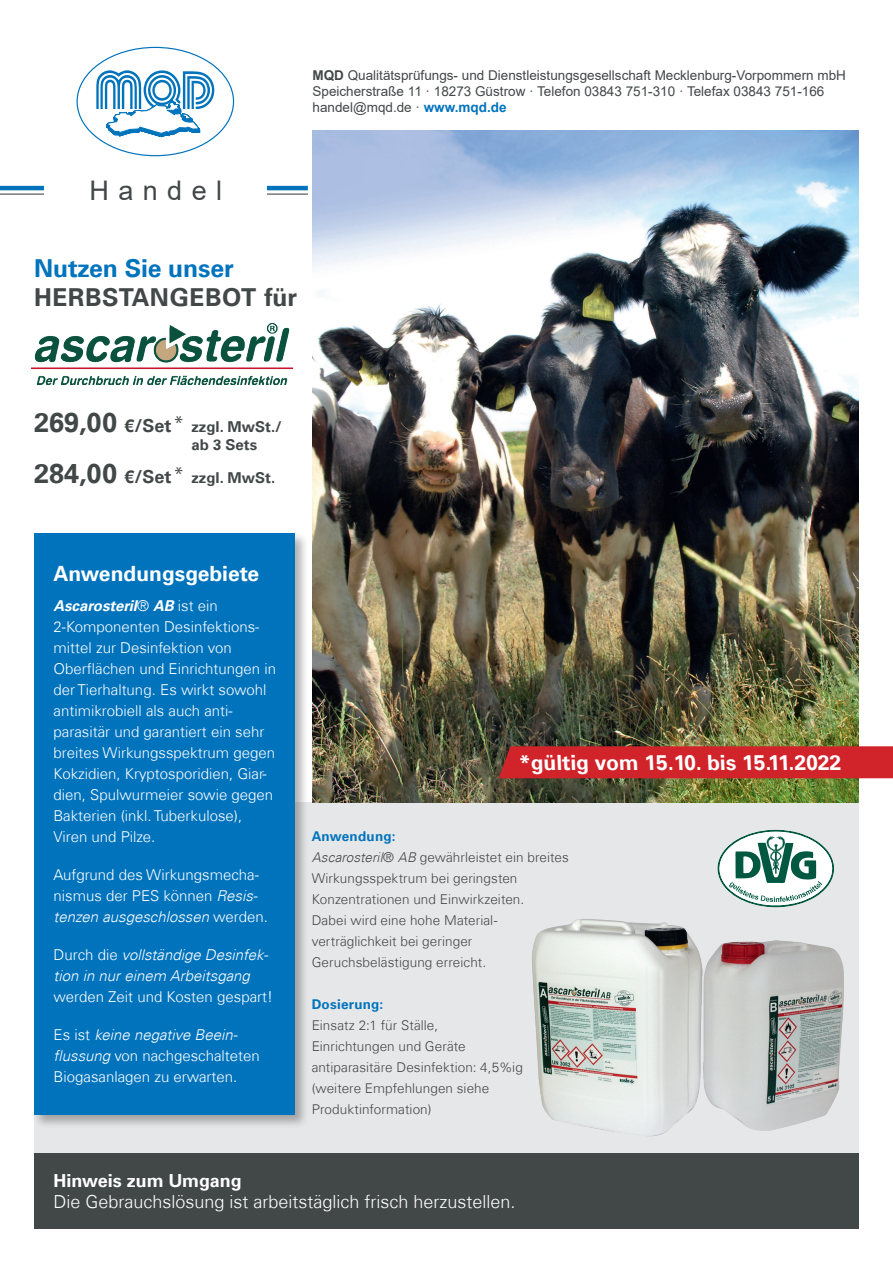
<style>
.page{position:relative;width:893px;height:1263px;background:#fff}
.page>*{position:absolute;margin:0;border:0;box-sizing:border-box;transform-origin:0 0}
.t1{font:27px "Arial";letter-spacing:.35em;color:#424748}
.t2{font:700 24.75px "Univers Com 65";letter-spacing:.025em;color:#424748}
.t3{font:700 24.75px "Univers Com 65";letter-spacing:-.005em;color:#0073bd}
.t4{font:700 21px "Univers Com 65";color:#fff}
.t5{font:300 18px "Univers Com 45";color:#fff}
.t6{font:700 18px "Univers Com 65";color:#fff}
.t7{font:300 15px/21px "Univers Com 45";color:#fff}
.t8{font:italic 300 15px/21px "Univers Com 45";color:#fff}
.t9{font:700 15px/18px "Univers Com 65";color:#424748}
.t10{font:italic 700 15px "Univers Com 65";color:#fff}
.t11{font:300 13.5px/21px "Univers Com 45";letter-spacing:.005em;color:#424748}
.t12{font:13.5px/16.2px "Arial";color:#424748}
.t13{font:700 13.5px "Univers Com 65";letter-spacing:.015em;color:#0073bd}
.s1{font-weight:700}
.s2{font-weight:700;color:#0073bd}
.s3{font-size:27px}
.s4{font-size:18px}
.s5{font-family:"Univers Com 45";font-weight:300;font-style:normal}
.s6{font-style:italic}
.s7{font-style:normal}
</style>
<div class="page">
<div style="left:34px;top:803px;width:825px;height:426px;background:#e6e7e9"></div>
<div style="left:32px;top:531px;width:277px;height:598px;background:#231f20;opacity:.35"></div>
<div style="left:34px;top:534px;width:261px;height:581px;background:#0073bd"></div>
<hr style="left:0;top:186px;width:308px;height:4px;background:#0073bd">
<hr style="left:0;top:193px;width:308px;height:2px;background:#76787b">
<div style="left:45px;top:171px;width:222px;height:38px;background:#fff"></div>
<svg style="left:96px;top:70px;width:118px;height:67px"></svg>
<img style="left:313px;top:131px;width:546px;height:672px">
<div style="left:499px;top:746px;width:394px;height:32px;background:#d1232a"></div>
<div style="left:34px;top:1153px;width:825px;height:76px;background:#424748"></div>
<img style="left:532px;top:907px;width:312px;height:230px">
<img style="left:32px;top:323px;width:261px;height:61px">
<svg style="left:718px;top:830px;width:116px;height:77px"></svg>
<p class="t12" style="left:313px;top:67px;width:535px"><span class="s1">MQD</span> Qualitätsprüfungs- und Dienstleistungsgesellschaft Mecklenburg-Vorpommern mbH<br>Speicherstraße 11 · 18273 Güstrow · Telefon 03843 751-310 · Telefax 03843 751-166 handel@mqd.de · <span class="s2">www.mqd.de</span></p>
<h1 class="t1" style="left:89px;top:172px;width:134px">Handel</h1>
<h2 class="t3" style="left:34px;top:253px;width:201px">Nutzen Sie unser</h2>
<h2 class="t2" style="left:34px;top:283px;width:265px">HERBSTANGEBOT für</h2>
<p class="t9" style="left:191px;top:418px;width:92px;text-indent:-157px"><span class="s3">269,00</span> <span class="s4">€/Set</span><sup>*</sup> zzgl. MwSt./ ab 3 Sets</p>
<p class="t9" style="left:34px;top:469px;width:243px"><span class="s3">284,00</span> <span class="s4">€/Set</span><sup>*</sup> zzgl. MwSt.</p>
<h3 class="t4" style="left:54px;top:561px;width:207px">Anwendungsgebiete</h3>
<p class="t10" style="left:54px;top:596px;width:166px">Ascarosteril<span class="s5">®</span> AB <span class="s5">ist ein</span></p>
<p class="t7" style="left:54px;top:616px;width:224px">2-Komponenten Desinfektions&shy;mittel zur Desinfektion von<br>Oberflächen und Einrichtungen in der Tierhaltung. Es wirkt sowohl antimikrobiell als auch anti&shy;parasitär und garantiert ein sehr breites Wirkungsspektrum gegen<br>Kokzidien, Kryptosporidien, Giar&shy;dien, Spulwurmeier sowie gegen<br>Bakterien (inkl. Tuberkulose),<br>Viren und Pilze.</p>
<p class="t7" style="left:54px;top:864px;width:216px">Aufgrund des Wirkungsmecha&shy;nismus der PES können <span class="s6">Resis&shy;tenzen ausgeschlossen</span> werden.</p>
<p class="t8" style="left:54px;top:944px;width:216px"><span class="s7">Durch die</span> vollständige Desinfek&shy;tion in nur einem Arbeitsgang</p>
<p class="t7" style="left:54px;top:986px;width:221px">werden Zeit und Kosten gespart!</p>
<p class="t7" style="left:54px;top:1024px;width:208px">Es ist <span class="s6">keine negative Beein&shy;flussung</span> von nachgeschalteten<br>Biogasanlagen zu erwarten.</p>
<h3 class="t4" style="left:519px;top:750px;width:325px">*gültig vom 15.10. bis 15.11.2022</h3>
<p class="t13" style="left:312px;top:828px;width:85px">Anwendung:</p>
<p class="t11" style="left:312px;top:846px;width:259px"><span class="s6">Ascarosteril</span>® <span class="s6">AB</span> gewährleistet ein breites Wirkungsspektrum bei geringsten Konzentrationen und Einwirkzeiten.<br>Dabei wird eine hohe Material&shy;verträglichkeit bei geringer Geruchsbelästigung erreicht.</p>
<p class="t13" style="left:312px;top:996px;width:73px">Dosierung:</p>
<p class="t11" style="left:312px;top:1014px;width:213px">Einsatz 2:1 für Ställe,<br>Einrichtungen und Geräte antiparasitäre Desinfektion: 4,5%ig (weitere Empfehlungen siehe<br>Produktinformation)</p>
<p class="t6" style="left:54px;top:1170px;width:190px">Hinweis zum Umgang</p>
<p class="t5" style="left:54px;top:1191px;width:464px">Die Gebrauchslösung ist arbeitstäglich frisch herzustellen.</p>
</div>
